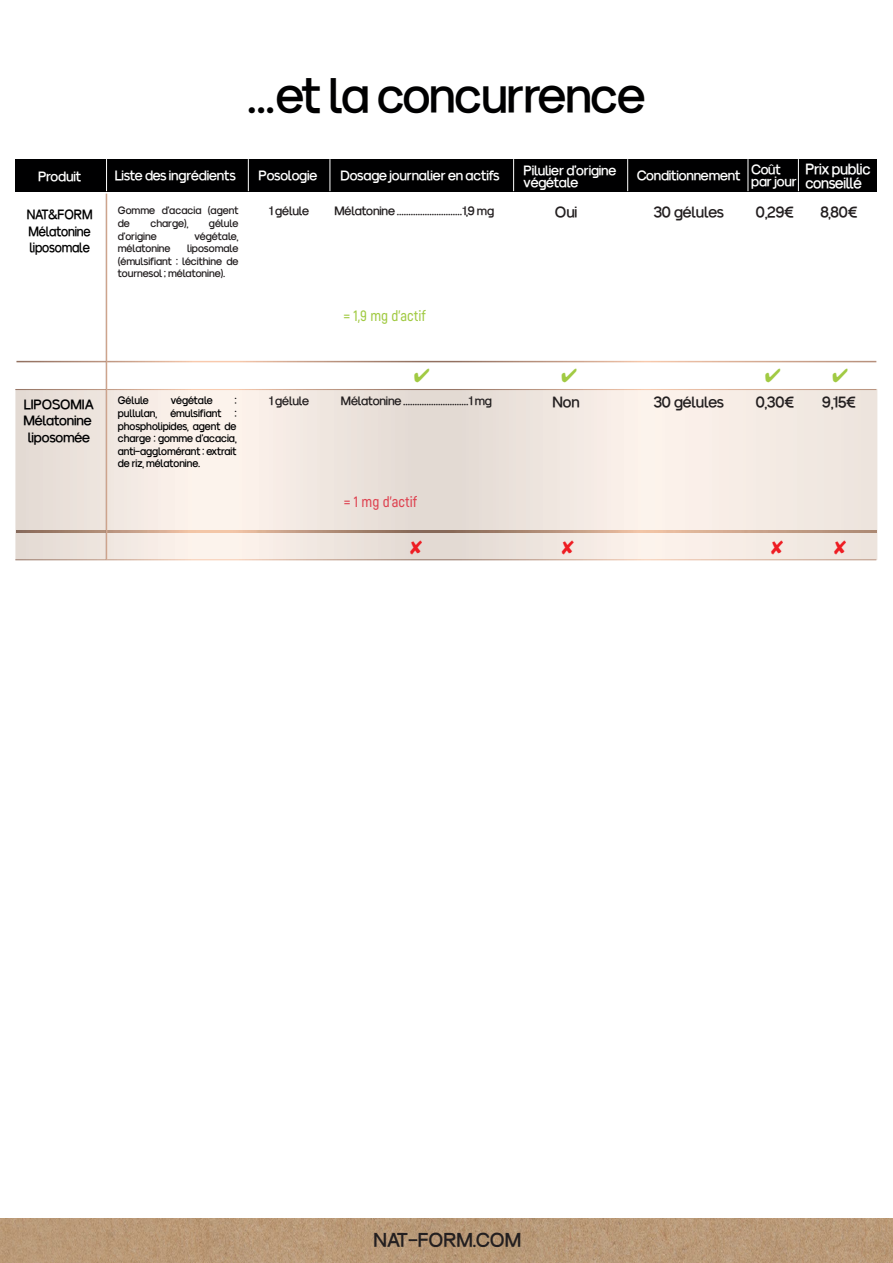
<style>
.page{position:relative;width:893px;height:1263px;background:#fff}
.page>*{position:absolute;margin:0;border:0;box-sizing:border-box;transform-origin:0 0}
.t1{font:700 47.85px "Noirden";letter-spacing:-.02em;color:#000001}
.t2{font:700 19.35px "Noirden";color:#231f20}
.t3{font:700 15px "Noirden";color:#231f20}
.t4{font:700 15px/14.7px "Noirden";letter-spacing:-.02em;color:#fff;scale:.96 1}
.t5{font:600 15px "Akrobat";color:#a1ca43}
.t6{font:600 15px "Akrobat";color:#de4250}
.t7{font:700 13.5px/12px "Noirden";letter-spacing:-.01em;color:#fff}
.t8{font:700 13.5px/16.5px "Noirden";letter-spacing:-.01em;color:#000001;scale:.91 1}
.t9{font:700 13.5px/16.5px "Noirden";letter-spacing:-.01em;color:#000001;text-align:center}
.t10{font:700 12px "Noirden";letter-spacing:-.01em;color:#231f20}
.t11{font:700 10.5px/12.6px "Noirden";color:#000001;text-align:justify}
.t12{font:700 10.35px/12.6px "Noirden";color:#231f20}
</style>
<div class="page">
<img style="left:0;top:1218px;width:893px;height:45px">
<svg style="left:15px;top:389px;width:862px;height:171px;background:#f0e6e0"></svg>
<img style="left:16px;top:530px;width:860px;height:2px">
<div style="left:15px;top:159px;width:862px;height:32px;background:#000001"></div>
<hr style="left:106px;top:159px;width:1px;height:32px;background:#fff">
<hr style="left:248px;top:159px;width:1px;height:32px;background:#fff">
<hr style="left:330px;top:159px;width:1px;height:32px;background:#fff">
<hr style="left:513px;top:159px;width:1px;height:32px;background:#fff">
<hr style="left:627px;top:159px;width:1px;height:32px;background:#fff">
<hr style="left:748px;top:159px;width:1px;height:32px;background:#fff">
<hr style="left:798px;top:159px;width:1px;height:32px;background:#fff">
<hr style="left:15px;top:559px;width:861px;height:1px;background:#fff">
<hr style="left:15px;top:389px;width:861px;height:1px;background:#fff">
<hr style="left:106px;top:194px;width:1px;height:366px;background:#fff">
<svg style="left:410px;top:540px;width:12px;height:14px"></svg>
<svg style="left:562px;top:540px;width:12px;height:14px"></svg>
<svg style="left:771px;top:540px;width:12px;height:14px"></svg>
<svg style="left:834px;top:540px;width:12px;height:14px"></svg>
<h1 class="t1" style="left:248px;top:67px;width:398px">...et la concurrence</h1>
<p class="t7" style="left:38px;top:170px;width:45px">Produit</p>
<p class="t7" style="left:115px;top:169px;width:122px">Liste des ingrédients</p>
<p class="t7" style="left:259px;top:169px;width:60px">Posologie</p>
<p class="t7" style="left:637px;top:169px;width:105px">Conditionnement</p>
<h3 class="t4" style="left:805px;top:161px;width:69px">Prix public conseillé</h3>
<p class="t7" style="left:341px;top:169px;width:160px">Dosage journalier en actifs</p>
<p class="t7" style="left:524px;top:164px;width:94px">Pilulier d’origine végétale</p>
<p class="t7" style="left:751px;top:163px;width:47px">Coût par jour</p>
<p class="t12" style="left:118px;top:204px;width:122px">Gomme d’acacia (agent de</p>
<p class="t8" style="left:27px;top:206px;width:74px">NAT&amp;FORM</p>
<p class="t10" style="left:269px;top:204px;width:41px">1 gélule</p>
<p class="t10" style="left:334px;top:204px;width:161px">Mélatonine ............................1,9 mg</p>
<p class="t8" style="left:29px;top:222px;width:70px">Mélatonine liposomale</p>
<p class="t12" style="left:150px;top:217px;width:40px">charge),</p>
<p class="t12" style="left:209px;top:217px;width:31px">gélule</p>
<p class="t12" style="left:118px;top:229px;width:40px">d’origine</p>
<p class="t12" style="left:194px;top:229px;width:46px">végétale,</p>
<p class="t12" style="left:118px;top:242px;width:54px">mélatonine</p>
<p class="t12" style="left:118px;top:242px;width:122px;text-align:justify;text-indent:69px">liposomale (émulsifiant : lécithine de tournesol ; mélatonine).</p>
<h3 class="t5" style="left:343px;top:307px;width:84px">= 1,9 mg d’actif</h3>
<h3 class="t3" style="left:555px;top:203px;width:24px">Oui</h3>
<h3 class="t3" style="left:654px;top:203px;width:72px">30 gélules</h3>
<h3 class="t3" style="left:756px;top:203px;width:40px">0,29€</h3>
<h3 class="t3" style="left:821px;top:203px;width:38px">8,80€</h3>
<p class="t9" style="left:24px;top:396px;width:72px">LIPOSOMIA<br>Mélatonine liposomée</p>
<p class="t11" style="left:118px;top:394px;width:33px">Gélule</p>
<p class="t11" style="left:171px;top:394px;width:44px">végétale</p>
<p class="t11" style="left:235px;top:394px;width:3px">:</p>
<p class="t11" style="left:118px;top:407px;width:41px">pullulan,</p>
<p class="t11" style="left:170px;top:407px;width:52px">émulsifiant</p>
<p class="t11" style="left:118px;top:407px;width:120px;text-indent:117px">: phospholipides, agent de charge : gomme d'acacia, anti-agglomérant : extrait de riz, mélatonine.</p>
<p class="t10" style="left:269px;top:394px;width:41px">1 gélule</p>
<p class="t10" style="left:341px;top:394px;width:153px">Mélatonine ............................1 mg</p>
<h3 class="t3" style="left:552px;top:393px;width:29px">Non</h3>
<h3 class="t3" style="left:654px;top:393px;width:72px">30 gélules</h3>
<h3 class="t3" style="left:755px;top:393px;width:40px">0,30€</h3>
<h3 class="t3" style="left:822px;top:393px;width:35px">9,15€</h3>
<h3 class="t6" style="left:344px;top:492px;width:75px">= 1 mg d’actif</h3>
<h2 class="t2" style="left:373px;top:1228px;width:149px">NAT-FORM.COM</h2>
</div>
